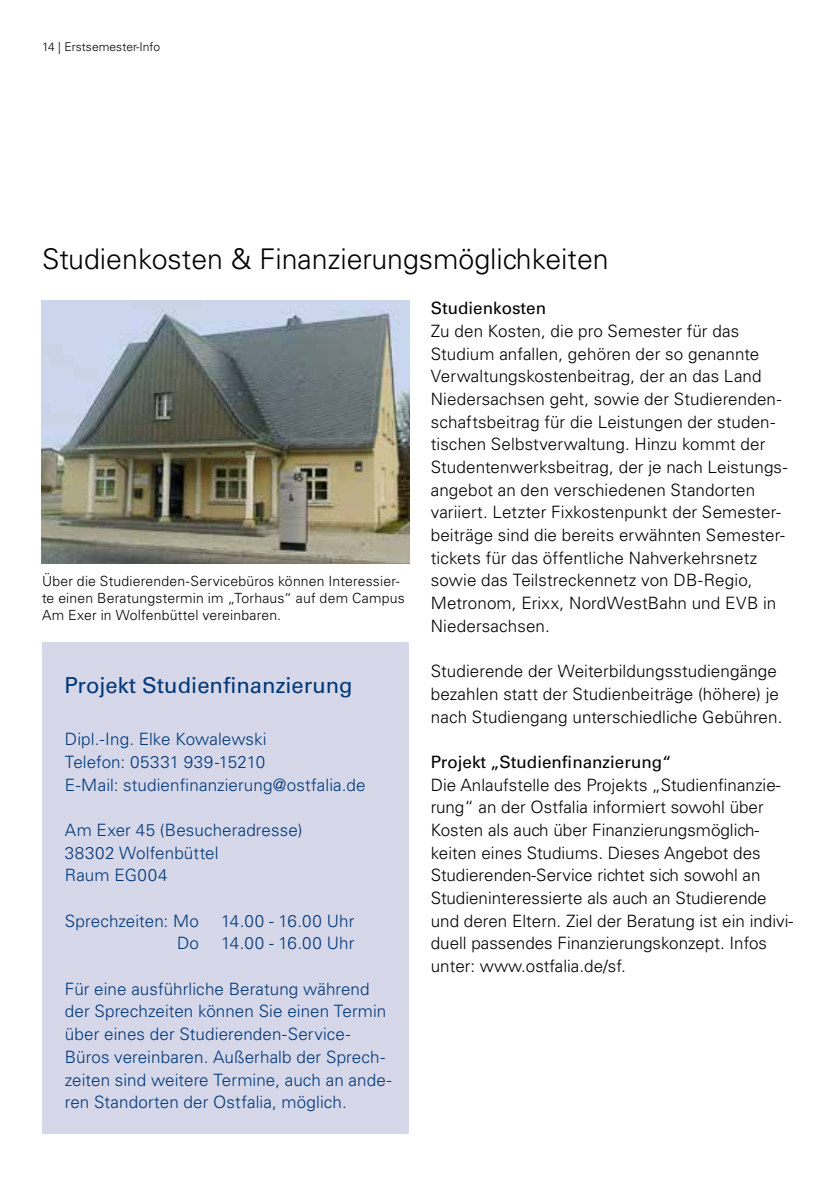
<style>
.page{position:relative;width:840px;height:1191px;background:#fff}
.page>*{position:absolute;margin:0;border:0;box-sizing:border-box;transform-origin:0 0}
.t1{font:300 28.4px "Univers LT Std";color:#000}
.t2{font:22px "Univers LT Std";color:#003778}
.t3{font:300 17px/22.6px "Univers LT Std";letter-spacing:.005em;color:#000}
.t4{font:300 17px/22.6px "Univers LT Std";letter-spacing:.005em;color:#003778}
.t5{font:17px "Univers LT Std";color:#000}
.t6{font:300 14px/16.8px "Univers LT Std";letter-spacing:.015em;color:#000}
.t7{font:300 12px "Univers LT Std";letter-spacing:.005em;color:#000}
</style>
<div class="page">
<div style="left:42px;top:642px;width:366px;height:491px;background:#d6d8ea"></div>
<img style="left:42px;top:300px;width:367px;height:264px">
<p class="t7" style="left:42px;top:39px;width:119px">14 | Erstsemester-Info</p>
<h1 class="t1" style="left:42px;top:242px;width:568px">Studienkosten &amp; Finanzierungsmöglichkeiten</h1>
<p class="t5" style="left:430px;top:298px;width:117px">Studienkosten</p>
<p class="t3" style="left:430px;top:319px;width:357px">Zu den Kosten, die pro Semester für das Studium anfallen, gehören der so genannte Verwaltungskostenbeitrag, der an das Land Niedersachsen geht, sowie der Studierenden&shy;schaftsbeitrag für die Leistungen der studen&shy;tischen Selbstverwaltung. Hinzu kommt der Studentenwerksbeitrag, der je nach Leistungs&shy;angebot an den verschiedenen Standorten variiert. Letzter Fixkostenpunkt der Semester&shy;beiträge sind die bereits erwähnten Semester&shy;tickets für das öffentliche Nahverkehrsnetz sowie das Teilstreckennetz von DB-Regio, Metronom, Erixx, NordWestBahn und EVB in Niedersachsen.</p>
<p class="t3" style="left:430px;top:660px;width:353px">Studierende der Weiterbildungsstudiengänge bezahlen statt der Studienbeiträge (höhere) je nach Studiengang unterschiedliche Gebühren.</p>
<p class="t5" style="left:430px;top:752px;width:242px">Projekt „Studienfinanzierung“</p>
<p class="t3" style="left:430px;top:773px;width:364px">Die Anlaufstelle des Projekts „Studienfinanzie&shy;rung“ an der Ostfalia informiert sowohl über Kosten als auch über Finanzierungsmöglich&shy;keiten eines Studiums. Dieses Angebot des Studierenden-Service richtet sich sowohl an Studieninteressierte als auch an Studierende und deren Eltern. Ziel der Beratung ist ein indivi&shy;duell passendes Finanzierungskonzept. Infos unter: www.ostfalia.de/sf.</p>
<p class="t6" style="left:42px;top:573px;width:364px">Über die Studierenden-Servicebüros können Interessier&shy;te einen Beratungstermin im „Torhaus“ auf dem Campus<br>Am Exer in Wolfenbüttel vereinbaren.</p>
<p class="t2" style="left:64px;top:672px;width:290px">Projekt Studienfinanzierung</p>
<p class="t4" style="left:65px;top:728px;width:302px">Dipl.-Ing. Elke Kowalewski<br>Telefon: 05331 939-15210<br>E-Mail: studienfinanzierung@ostfalia.de</p>
<p class="t4" style="left:65px;top:818px;width:239px">Am Exer 45 (Besucheradresse)<br>38302 Wolfenbüttel<br>Raum EG004</p>
<p class="t4" style="left:65px;top:909px;width:135px">Sprechzeiten: Mo</p>
<p class="t4" style="left:221px;top:909px;width:135px">14.00 - 16.00 Uhr</p>
<p class="t4" style="left:177px;top:932px;width:24px">Do</p>
<p class="t4" style="left:221px;top:932px;width:135px">14.00 - 16.00 Uhr</p>
<p class="t4" style="left:65px;top:977px;width:328px">Für eine ausführliche Beratung während der Sprechzeiten können Sie einen Termin über eines der Studierenden-Service-Büros vereinbaren. Außerhalb der Sprech&shy;zeiten sind weitere Termine, auch an ande&shy;ren Standorten der Ostfalia, möglich.</p>
</div>
